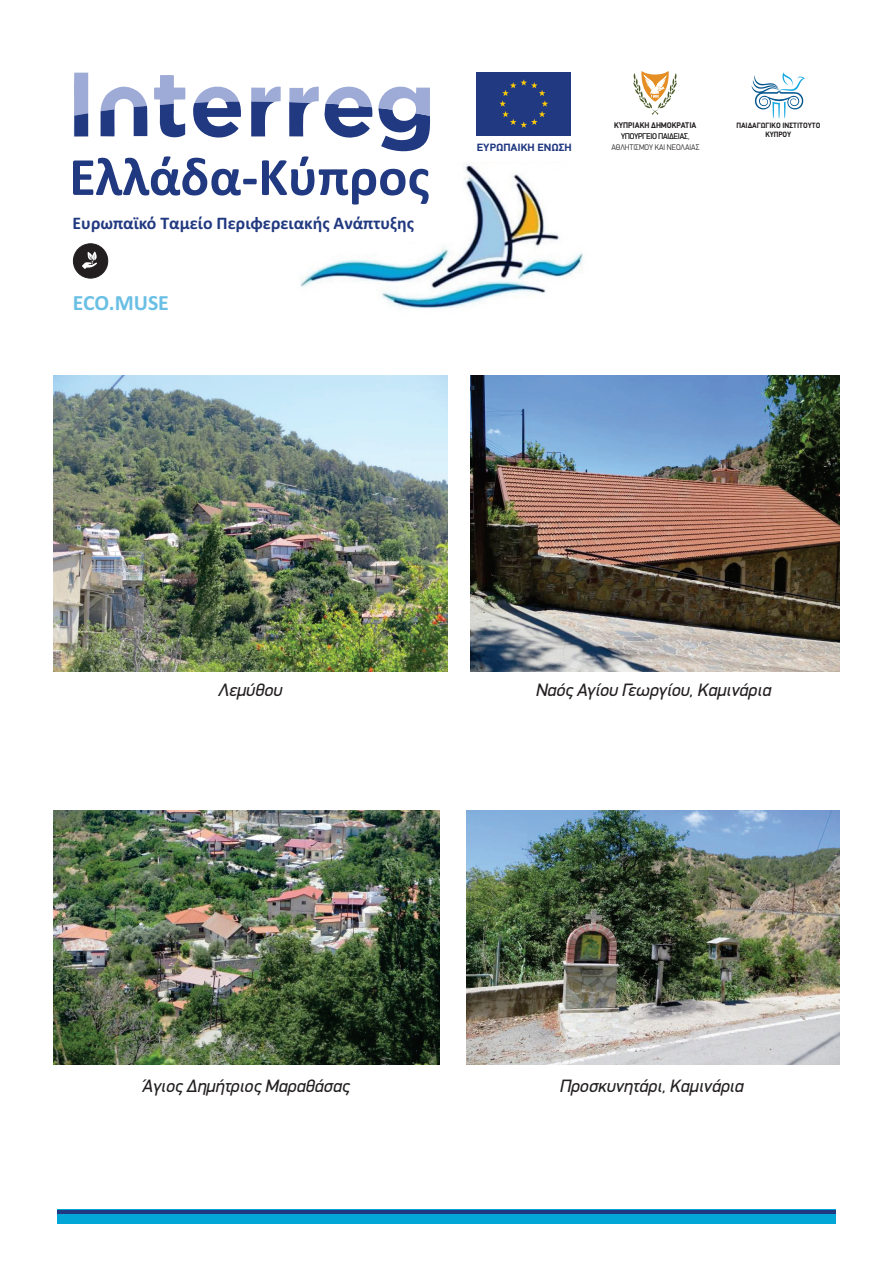
<style>
.page{position:relative;width:893px;height:1263px;background:#fff}
.page>*{position:absolute;margin:0;border:0;box-sizing:border-box;transform-origin:0 0}
.t1{font:700 54.45px "Calibri";color:#213980}
.t2{font:700 21.75px "Calibri";color:#6abfe4}
.t3{font:italic 18px "PF Din Display";color:#231f20}
.t4{font:700 17.7px "Calibri";color:#213980}
.t5{font:700 10.65px "PF Din Display";color:#213981;scale:1.05 1}
.t6{font:300 8.25px/11.6px "PF Din Display";color:#231f20;text-align:center;scale:.93 1}
.t7{font:700 8.25px "PF Din Display";color:#231f20;scale:.93 1}
.t8{font:700 7.8px/9.3px "PF Din Display";color:#231f20;text-align:center;scale:.93 1}
</style>
<div class="page">
<div style="left:57px;top:1209px;width:779px;height:15px;background:#03a7d7"></div>
<div style="left:73px;top:243px;width:35px;height:35px;background:#231f20;border:1px solid #231f20;border-radius:50%"></div>
<div style="left:476px;top:72px;width:95px;height:64px;background:#213981"></div>
<svg style="left:499px;top:79px;width:49px;height:49px"></svg>
<svg style="left:82px;top:251px;width:15px;height:18px"></svg>
<svg style="left:633px;top:71px;width:44px;height:44px"></svg>
<svg style="left:752px;top:73px;width:53px;height:45px"></svg>
<svg style="left:154px;top:75px;width:32px;height:63px"></svg>
<svg style="left:193px;top:86px;width:48px;height:52px"></svg>
<svg style="left:289px;top:86px;width:141px;height:66px"></svg>
<svg style="left:251px;top:86px;width:30px;height:50px"></svg>
<svg style="left:101px;top:86px;width:46px;height:50px"></svg>
<svg style="left:74px;top:73px;width:14px;height:63px"></svg>
<img style="left:300px;top:164px;width:283px;height:145px">
<hr style="left:57px;top:1210px;width:779px;height:3px;background:#213980">
<img style="left:53px;top:375px;width:395px;height:296px">
<img style="left:470px;top:375px;width:370px;height:296px">
<img style="left:53px;top:810px;width:386px;height:254px">
<img style="left:467px;top:810px;width:373px;height:254px">
<h1 class="t1" style="left:69px;top:154px;width:362px">Ελλάδα-Κύπρος</h1>
<p class="t4" style="left:73px;top:215px;width:343px">Ευρωπαϊκό Ταμείο Περιφερειακής Ανάπτυξης</p>
<p class="t2" style="left:73px;top:294px;width:98px">ECO.MUSE</p>
<p class="t5" style="left:477px;top:143px;width:92px">ΕΥΡΩΠΑΙΚΗ ΕΝΩΣΗ</p>
<p class="t7" style="left:614px;top:122px;width:90px">ΚΥΠΡΙΑΚΗ ΔΗΜΟΚΡΑΤΙΑ</p>
<p class="t6" style="left:611px;top:131px;width:96px">ΥΠΟΥΡΓΕΙΟ ΠΑΙΔΕΙΑΣ,<br>ΑΘΛΗΤΙΣΜΟΥ ΚΑΙ ΝΕΟΛΑΙΑΣ</p>
<p class="t8" style="left:736px;top:121px;width:92px">ΠΑΙΔΑΓΩΓΙΚΟ ΙΝΣΤΙΤΟΥΤΟ<br>ΚΥΠΡΟΥ</p>
<p class="t3" style="left:218px;top:682px;width:66px">Λεµύθου</p>
<p class="t3" style="left:536px;top:682px;width:237px">Ναός Αγίου Γεωργίου, Καµινάρια</p>
<p class="t3" style="left:142px;top:1078px;width:209px">Άγιος Δηµήτριος Μαραθάσας</p>
<p class="t3" style="left:560px;top:1078px;width:185px">Προσκυνητάρι, Καµινάρια</p>
</div>
